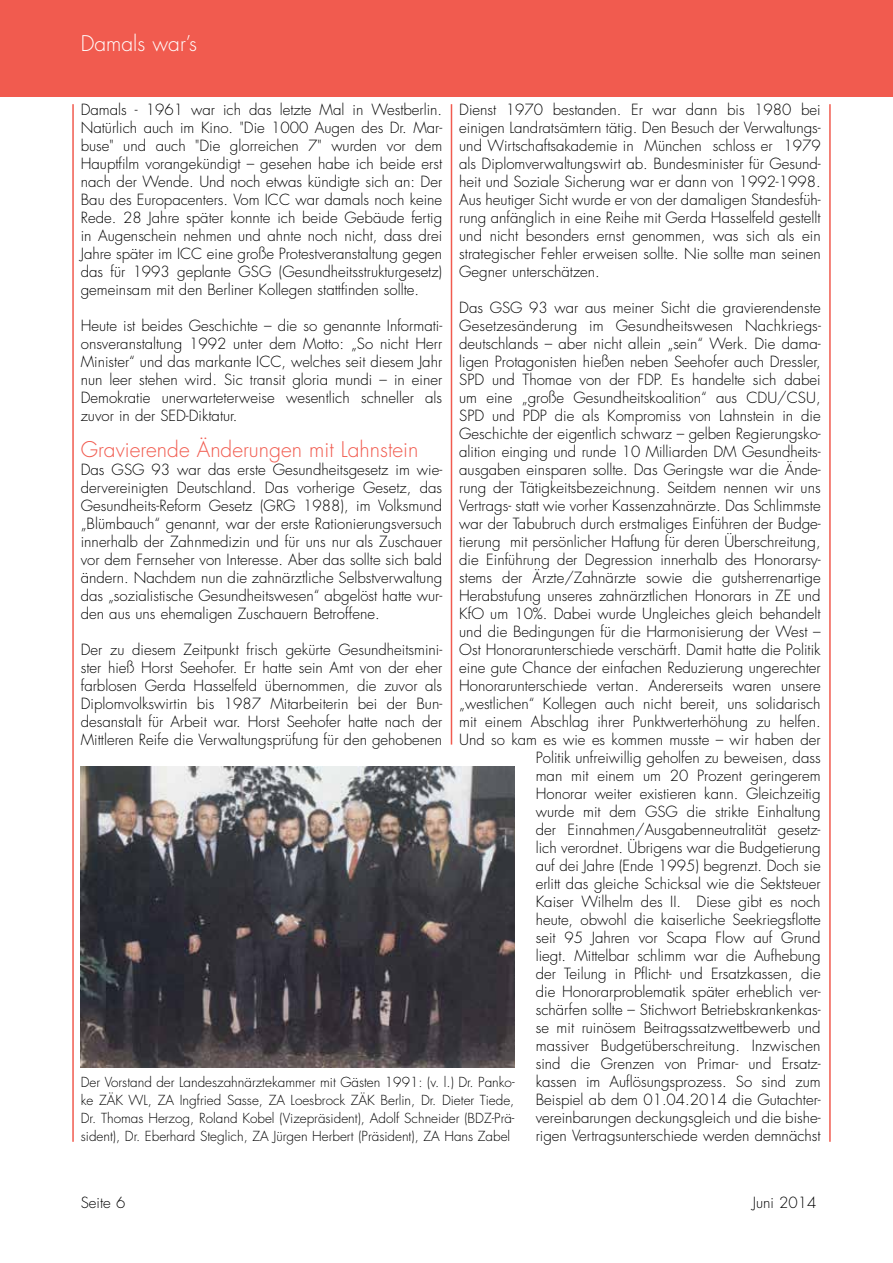
<style>
.page{position:relative;width:893px;height:1263px;background:#fff}
.page>*{position:absolute;margin:0;border:0;box-sizing:border-box;transform-origin:0 0}
.t1{font:300 21px "Futura Std";color:#f15b4f}
.t2{font:300 21px "Futura Std";color:#fff}
.t3{font:300 15px/18px "Futura Std";color:#000;text-align:justify}
.t4{font:300 13.5px/18px "Futura Std";color:#000;text-align:justify}
</style>
<div class="page">
<hr style="left:72px;top:104px;width:2px;height:1038px;background:#f15b4f">
<hr style="left:829px;top:104px;width:2px;height:1038px;background:#f15b4f">
<hr style="left:451px;top:104px;width:1px;height:641px;background:#f15b4f">
<div style="left:0;top:0;width:893px;height:97px;background:#f15b4f"></div>
<img style="left:81px;top:767px;width:433px;height:300px">
<h1 class="t2" style="left:81px;top:30px;width:118px">Damals war’s</h1>
<p class="t3" style="left:81px;top:101px;width:363px">Damals - 1961 war ich das letzte Mal in Westberlin.<br>Natürlich auch im Kino. "Die 1000 Augen des Dr. Mar&shy;buse" und auch "Die glorreichen 7" wurden vor dem Hauptfilm vorangekündigt – gesehen habe ich beide erst nach der Wende. Und noch etwas kündigte sich an: Der Bau des Europacenters. Vom ICC war damals noch keine Rede. 28 Jahre später konnte ich beide Gebäude fertig in Augenschein nehmen und ahnte noch nicht, dass drei Jahre später im ICC eine große Protestveranstaltung gegen das für 1993 geplante GSG (Gesundheitsstrukturgesetz) gemeinsam mit den Berliner Kollegen stattfinden sollte.</p>
<p class="t3" style="left:81px;top:317px;width:363px">Heute ist beides Geschichte – die so genannte Informati&shy;onsveranstaltung 1992 unter dem Motto: „So nicht Herr Minister“ und das markante ICC, welches seit diesem Jahr nun leer stehen wird. Sic transit gloria mundi – in einer Demokratie unerwarteterweise wesentlich schneller als zuvor in der SED-Diktatur.</p>
<h1 class="t1" style="left:81px;top:436px;width:339px">Gravierende Änderungen mit Lahnstein</h1>
<p class="t3" style="left:81px;top:461px;width:363px">Das GSG 93 war das erste Gesundheitsgesetz im wie&shy;dervereinigten Deutschland. Das vorherige Gesetz, das Gesundheits-Reform Gesetz (GRG 1988), im Volksmund „Blümbauch“ genannt, war der erste Rationierungsversuch innerhalb der Zahnmedizin und für uns nur als Zuschauer vor dem Fernseher von Interesse. Aber das sollte sich bald ändern. Nachdem nun die zahnärztliche Selbstverwaltung das „sozialistische Gesundheitswesen“ abgelöst hatte wur&shy;den aus uns ehemaligen Zuschauern Betroffene.</p>
<p class="t3" style="left:81px;top:641px;width:363px">Der zu diesem Zeitpunkt frisch gekürte Gesundheitsmini&shy;ster hieß Horst Seehofer. Er hatte sein Amt von der eher farblosen Gerda Hasselfeld übernommen, die zuvor als Diplomvolkswirtin bis 1987 Mitarbeiterin bei der Bun&shy;desanstalt für Arbeit war. Horst Seehofer hatte nach der Mittleren Reife die Verwaltungsprüfung für den gehobenen</p>
<p class="t3" style="left:459px;top:101px;width:363px">Dienst 1970 bestanden. Er war dann bis 1980 bei einigen Landratsämtern tätig. Den Besuch der Verwaltungs&shy;und Wirtschaftsakademie in München schloss er 1979 als Diplomverwaltungswirt ab. Bundesminister für Gesund&shy;heit und Soziale Sicherung war er dann von 1992-1998.<br>Aus heutiger Sicht wurde er von der damaligen Standesfüh&shy;rung anfänglich in eine Reihe mit Gerda Hasselfeld gestellt und nicht besonders ernst genommen, was sich als ein strategischer Fehler erweisen sollte. Nie sollte man seinen Gegner unterschätzen.</p>
<p class="t3" style="left:459px;top:299px;width:363px;text-align:right">Das GSG 93 war aus meiner Sicht die gravierendenste Gesetzesänderung im Gesundheitswesen Nachkriegs&shy;deutschlands – aber nicht allein „sein“ Werk. Die dama&shy;ligen Protagonisten hießen neben Seehofer auch Dressler, SPD und Thomae von der FDP. Es handelte sich dabei um eine „große Gesundheitskoalition“ aus CDU/CSU, SPD und PDP die als Kompromiss von Lahnstein in die Geschichte der eigentlich schwarz – gelben Regierungsko&shy;alition einging und runde 10 Milliarden DM Gesundheits&shy;ausgaben einsparen sollte. Das Geringste war die Ände&shy;rung der Tätigkeitsbezeichnung. Seitdem nennen wir uns Vertrags- statt wie vorher Kassenzahnärzte. Das Schlimmste war der Tabubruch durch erstmaliges Einführen der Budge&shy;tierung mit persönlicher Haftung für deren Überschreitung, die Einführung der Degression innerhalb des Honorarsy&shy;stems der Ärzte/Zahnärzte sowie die gutsherrenartige Herabstufung unseres zahnärztlichen Honorars in ZE und KfO um 10%. Dabei wurde Ungleiches gleich behandelt und die Bedingungen für die Harmonisierung der West – Ost Honorarunterschiede verschärft. Damit hatte die Politik eine gute Chance der einfachen Reduzierung ungerechter Honorarunterschiede vertan. Andererseits waren unsere „westlichen“ Kollegen auch nicht bereit, uns solidarisch mit einem Abschlag ihrer Punktwerterhöhung zu helfen.<br>Und so kam es wie es kommen musste – wir haben der Politik unfreiwillig geholfen zu beweisen, dass<br>man mit einem um 20 Prozent geringerem<br>Honorar weiter existieren kann. Gleichzeitig<br>wurde mit dem GSG die strikte Einhaltung<br>der Einnahmen/Ausgabenneutralität gesetz-<br>lich verordnet. Übrigens war die Budgetierung<br>auf dei Jahre (Ende 1995) begrenzt. Doch sie<br>erlitt das gleiche Schicksal wie die Sektsteuer<br>Kaiser Wilhelm des II. Diese gibt es noch<br>heute, obwohl die kaiserliche Seekriegsflotte<br>seit 95 Jahren vor Scapa Flow auf Grund<br>liegt. Mittelbar schlimm war die Aufhebung<br>der Teilung in Pflicht- und Ersatzkassen, die<br>die Honorarproblematik später erheblich ver-<br>schärfen sollte – Stichwort Betriebskrankenkas-<br>se mit ruinösem Beitragssatzwettbewerb und<br>massiver Budgetüberschreitung. Inzwischen<br>sind die Grenzen von Primar- und Ersatz-<br>kassen im Auflösungsprozess. So sind zum<br>Beispiel ab dem 01.04.2014 die Gutachter&shy;vereinbarungen deckungsgleich und die bishe-<br>rigen Vertragsunterschiede werden demnächst</p>
<p class="t4" style="left:81px;top:1073px;width:435px">Der Vorstand der Landeszahnärztekammer mit Gästen 1991: (v. l.) Dr. Panko&shy;ke ZÄK WL, ZA Ingfried Sasse, ZA Loesbrock ZÄK Berlin, Dr. Dieter Tiede, Dr. Thomas Herzog, Roland Kobel (Vizepräsident), Adolf Schneider (BDZ-Prä&shy;sident), Dr. Eberhard Steglich, ZA Jürgen Herbert (Präsident), ZA Hans Zabel</p>
<p class="t3" style="left:81px;top:1193px;width:46px">Seite 6</p>
<p class="t3" style="left:753px;top:1193px;width:65px">Juni 2014</p>
</div>
